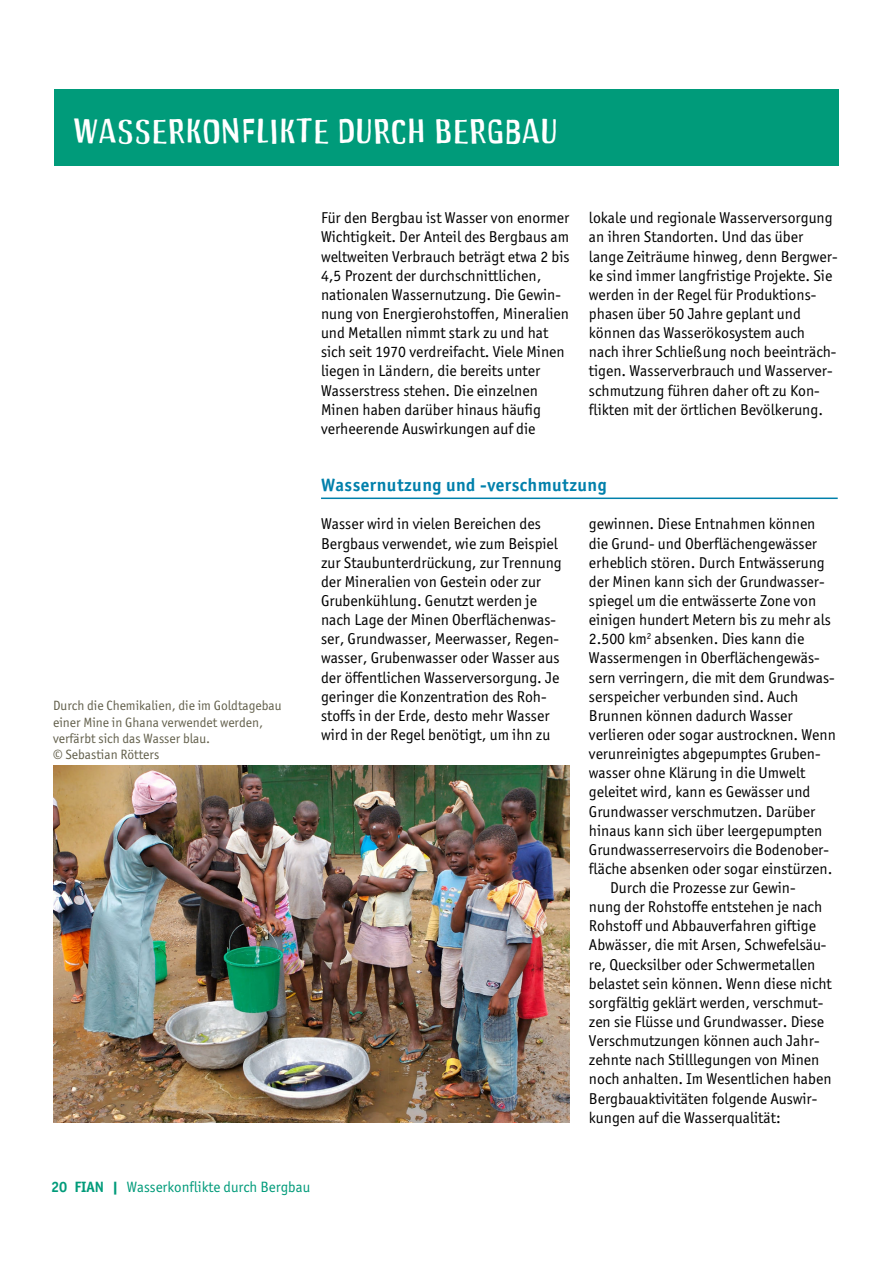
<style>
.page{position:relative;width:893px;height:1263px;background:#fff}
.page>*{position:absolute;margin:0;border:0;box-sizing:border-box;transform-origin:0 0}
.t1{font:36px "Fian Headline";letter-spacing:.025em;color:#fff}
.t2{font:700 18px "Officina Sans ITC";letter-spacing:.025em;color:#0080ab}
.t3{font:15.75px/19.2px "Officina Sans ITC Boo";color:#000}
.t4{font:15px "Officina Sans ITC Boo";color:#009b7a}
.t5{font:13.5px/16.2px "Officina Sans ITC Boo";color:#63604c}
.s1{font-family:"Officina Sans ITC";font-weight:700}
</style>
<div class="page">
<img style="left:53px;top:766px;width:517px;height:357px">
<hr style="left:321px;top:497px;width:517px;height:2px;background:#0080ab">
<div style="left:54px;top:89px;width:785px;height:77px;background:#009b7a"></div>
<h1 class="t1" style="left:73px;top:113px;width:486px">WASSERKONFLIKTE DURCH BERGBAU</h1>
<p class="t5" style="left:53px;top:698px;width:230px">Durch die Chemikalien, die im Goldtagebau einer Mine in Ghana verwendet werden, verfärbt sich das Wasser blau.<br>© Sebastian Rötters</p>
<p class="t3" style="left:321px;top:208px;width:250px">Für den Bergbau ist Wasser von enormer Wichtigkeit. Der Anteil des Bergbaus am weltweiten Verbrauch beträgt etwa 2 bis 4,5 Prozent der durchschnittlichen, nationalen Wassernutzung. Die Gewin&shy;nung von Energierohstoffen, Mineralien und Metallen nimmt stark zu und hat sich seit 1970 verdreifacht. Viele Minen liegen in Ländern, die bereits unter Wasserstress stehen. Die einzelnen Minen haben darüber hinaus häufig verheerende Auswirkungen auf die</p>
<p class="t3" style="left:589px;top:208px;width:250px">lokale und regionale Wasserversorgung an ihren Standorten. Und das über lange Zeiträume hinweg, denn Bergwer&shy;ke sind immer langfristige Projekte. Sie werden in der Regel für Produktions&shy;phasen über 50 Jahre geplant und können das Wasserökosystem auch nach ihrer Schließung noch beeinträch&shy;tigen. Wasserverbrauch und Wasserver&shy;schmutzung führen daher oft zu Kon&shy;flikten mit der örtlichen Bevölkerung.</p>
<p class="t2" style="left:321px;top:474px;width:287px">Wassernutzung und -verschmutzung</p>
<p class="t3" style="left:321px;top:514px;width:242px">Wasser wird in vielen Bereichen des Bergbaus verwendet, wie zum Beispiel zur Staubunterdrückung, zur Trennung der Mineralien von Gestein oder zur Grubenkühlung. Genutzt werden je nach Lage der Minen Oberflächenwas&shy;ser, Grundwasser, Meerwasser, Regen&shy;wasser, Grubenwasser oder Wasser aus der öffentlichen Wasserversorgung. Je geringer die Konzentration des Roh&shy;stoffs in der Erde, desto mehr Wasser wird in der Regel benötigt, um ihn zu</p>
<p class="t3" style="left:589px;top:514px;width:228px">gewinnen. Diese Entnahmen können</p>
<p class="t3" style="left:589px;top:534px;width:230px">die Grund- und Oberflächengewässer</p>
<p class="t3" style="left:589px;top:553px;width:237px">erheblich stören. Durch Entwässerung</p>
<p class="t3" style="left:589px;top:572px;width:237px">der Minen kann sich der Grundwasser-</p>
<p class="t3" style="left:589px;top:591px;width:229px">spiegel um die entwässerte Zone von</p>
<p class="t3" style="left:589px;top:610px;width:244px">einigen hundert Metern bis zu mehr als</p>
<p class="t3" style="left:589px;top:629px;width:217px">2.500 km<sup>2</sup> absenken. Dies kann die</p>
<p class="t3" style="left:589px;top:648px;width:232px">Wassermengen in Oberflächengewäs-</p>
<p class="t3" style="left:589px;top:667px;width:247px">sern verringern, die mit dem Grundwas-</p>
<p class="t3" style="left:589px;top:687px;width:211px">serspeicher verbunden sind. Auch</p>
<p class="t3" style="left:589px;top:706px;width:205px">Brunnen können dadurch Wasser</p>
<p class="t3" style="left:589px;top:725px;width:248px">verlieren oder sogar austrocknen. Wenn</p>
<p class="t3" style="left:589px;top:744px;width:233px">verunreinigtes abgepumptes Gruben-</p>
<p class="t3" style="left:589px;top:763px;width:218px">wasser ohne Klärung in die Umwelt</p>
<p class="t3" style="left:589px;top:782px;width:223px">geleitet wird, kann es Gewässer und</p>
<p class="t3" style="left:589px;top:801px;width:228px">Grundwasser verschmutzen. Darüber</p>
<p class="t3" style="left:589px;top:821px;width:235px">hinaus kann sich über leergepumpten</p>
<p class="t3" style="left:589px;top:840px;width:242px">Grundwasserreservoirs die Bodenober-</p>
<p class="t3" style="left:589px;top:859px;width:245px">fläche absenken oder sogar einstürzen.</p>
<p class="t3" style="left:610px;top:878px;width:187px">Durch die Prozesse zur Gewin-</p>
<p class="t3" style="left:589px;top:897px;width:235px">nung der Rohstoffe entstehen je nach</p>
<p class="t3" style="left:589px;top:916px;width:229px">Rohstoff und Abbauverfahren giftige</p>
<p class="t3" style="left:589px;top:935px;width:239px">Abwässer, die mit Arsen, Schwefelsäu-</p>
<p class="t3" style="left:589px;top:954px;width:228px">re, Quecksilber oder Schwermetallen</p>
<p class="t3" style="left:589px;top:974px;width:244px">belastet sein können. Wenn diese nicht</p>
<p class="t3" style="left:589px;top:993px;width:236px">sorgfältig geklärt werden, verschmut-</p>
<p class="t3" style="left:589px;top:1012px;width:237px">zen sie Flüsse und Grundwasser. Diese</p>
<p class="t3" style="left:589px;top:1031px;width:232px">Verschmutzungen können auch Jahr-</p>
<p class="t3" style="left:589px;top:1050px;width:232px">zehnte nach Stilllegungen von Minen</p>
<p class="t3" style="left:589px;top:1069px;width:244px">noch anhalten. Im Wesentlichen haben</p>
<p class="t3" style="left:589px;top:1088px;width:230px">Bergbauaktivitäten folgende Auswir-</p>
<p class="t3" style="left:589px;top:1108px;width:193px">kungen auf die Wasserqualität:</p>
<p class="t4" style="left:51px;top:1178px;width:261px"><span class="s1">20 FIAN |</span> Wasserkonflikte durch Bergbau</p>
</div>
